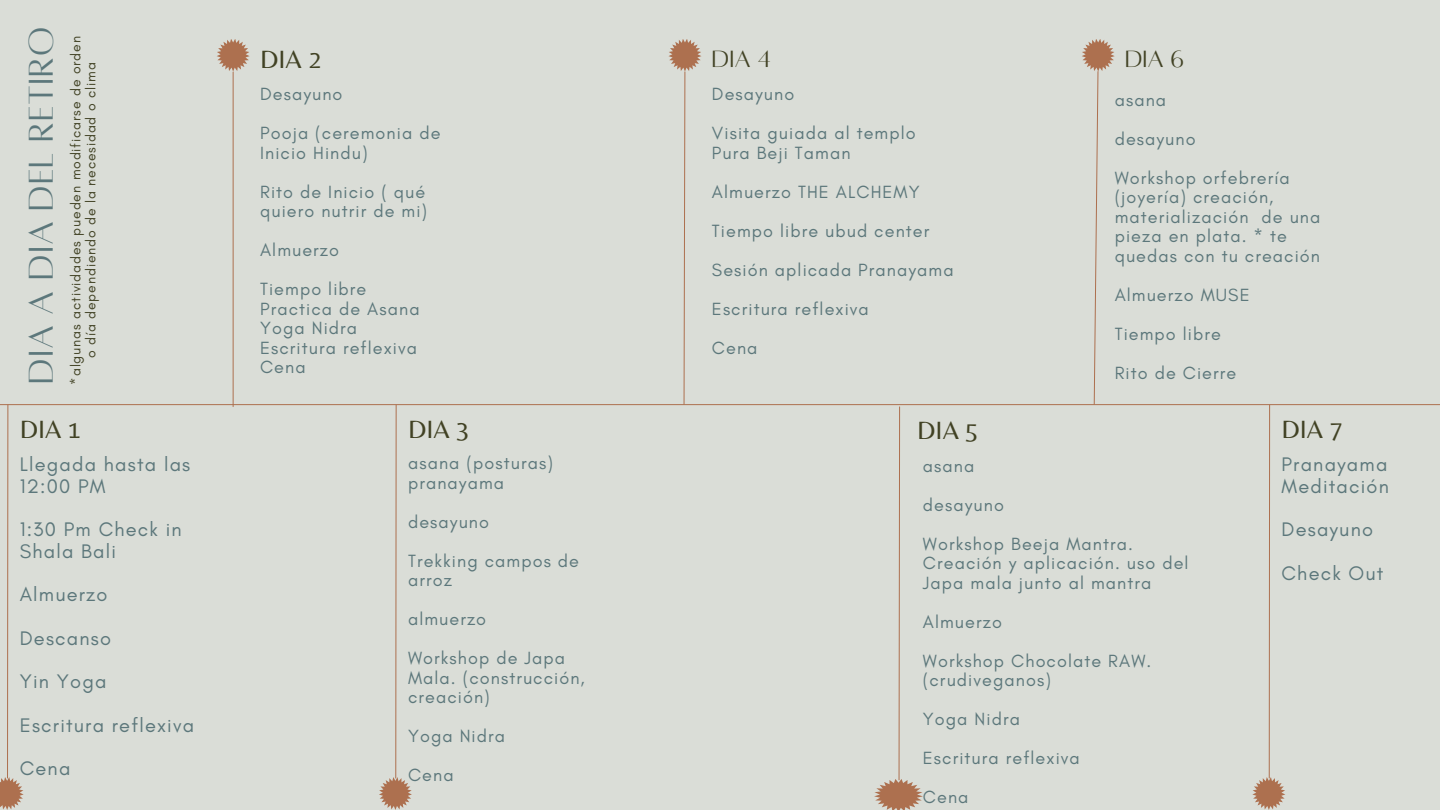
<style>
.page{position:relative;width:1440px;height:810px;background:#daddd7}
.page>*{position:absolute;margin:0;border:0;box-sizing:border-box;transform-origin:0 0}
.t1{font:38px "Alta regular";letter-spacing:.015em;color:#5c777b}
.t2{font:26px "Belleza";color:#414224}
.t3{font:26px "Alta regular";color:#414224}
.t4{font:20px/43.5px "Glacial Indifference";letter-spacing:.06em;color:#5c777b}
.t5{font:18px/39px "Glacial Indifference";letter-spacing:.06em;color:#5c777b}
.t6{font:14px/15px "Glacial Indifference";letter-spacing:.06em;color:#414224;text-align:center}
</style>
<div class="page">
<hr style="left:0;top:404px;width:1440px;height:1px;background:#ad704f">
<hr style="left:233px;top:72px;width:1px;height:335px;background:#ad704f">
<svg style="left:217px;top:39px;width:33px;height:33px"></svg>
<svg style="left:0;top:404px;width:24px;height:406px"></svg>
<svg style="left:668px;top:39px;width:33px;height:366px"></svg>
<svg style="left:1082px;top:39px;width:33px;height:366px"></svg>
<svg style="left:379px;top:404px;width:33px;height:406px"></svg>
<svg style="left:874px;top:406px;width:49px;height:404px"></svg>
<svg style="left:1252px;top:404px;width:33px;height:406px"></svg>
<h1 class="t1" style="left:23px;top:384px;width:358px;rotate:-90deg">DIA A DIA DEL RETIRO</h1>
<p class="t6" style="left:68px;top:385px;width:350px;rotate:-90deg">*algunas actividades pueden modificarse de orden o día dependiendo de la necesidad o clima</p>
<h2 class="t2" style="left:20px;top:413px;width:63px">DIA 1</h2>
<p class="t4" style="left:20px;top:453px;width:172px;line-height:21.8px">Llegada hasta las<br>12:00 PM</p>
<p class="t4" style="left:20px;top:518px;width:163px;line-height:21.8px">1:30 Pm Check in<br>Shala Bali</p>
<p class="t4" style="left:20px;top:573px;width:176px">Almuerzo<br>Descanso<br>Yin Yoga<br>Escritura reflexiva<br>Cena</p>
<h2 class="t2" style="left:260px;top:44px;width:63px">DIA 2</h2>
<p class="t5" style="left:260px;top:74px;width:182px">Desayuno<br>Pooja (ceremonia de</p>
<p class="t5" style="left:260px;top:133px;width:167px">Inicio Hindu)<br>Rito de Inicio ( qué</p>
<p class="t5" style="left:260px;top:191px;width:168px">quiero nutrir de mi)<br>Almuerzo<br>Tiempo libre</p>
<p class="t5" style="left:260px;top:298px;width:161px;line-height:19.5px">Practica de Asana<br>Yoga Nidra<br>Escritura reflexiva<br>Cena</p>
<h2 class="t2" style="left:408px;top:413px;width:63px">DIA 3</h2>
<p class="t5" style="left:408px;top:453px;width:146px;line-height:19.5px">asana (posturas) pranayama</p>
<p class="t5" style="left:408px;top:502px;width:173px">desayuno<br>Trekking campos de</p>
<p class="t5" style="left:408px;top:560px;width:159px">arroz<br>almuerzo<br>Workshop de Japa</p>
<p class="t5" style="left:408px;top:668px;width:178px;line-height:19.5px">Mala. (construcción, creación)</p>
<p class="t5" style="left:408px;top:716px;width:99px">Yoga Nidra<br>Cena</p>
<h2 class="t3" style="left:712px;top:46px;width:60px">DIA 4</h2>
<p class="t5" style="left:712px;top:74px;width:205px">Desayuno<br>Visita guiada al templo</p>
<p class="t5" style="left:712px;top:133px;width:243px">Pura Beji Taman<br>Almuerzo THE ALCHEMY<br>Tiempo libre ubud center<br>Sesión aplicada Pranayama<br>Escritura reflexiva<br>Cena</p>
<h2 class="t2" style="left:917px;top:415px;width:63px">DIA 5</h2>
<h2 class="t3" style="left:1125px;top:46px;width:60px">DIA 6</h2>
<p class="t5" style="left:1115px;top:80px;width:177px">asana<br>desayuno<br>Workshop orfebrería</p>
<p class="t5" style="left:1115px;top:187px;width:207px;line-height:19.5px">(joyería) creación, materialización de una pieza en plata. * te quedas con tu creación</p>
<p class="t5" style="left:1115px;top:275px;width:136px">Almuerzo MUSE<br>Tiempo libre<br>Rito de Cierre</p>
<h2 class="t2" style="left:1282px;top:413px;width:63px">DIA 7</h2>
<p class="t5" style="left:923px;top:446px;width:212px">asana<br>desayuno<br>Workshop Beeja Mantra.</p>
<p class="t5" style="left:923px;top:553px;width:267px;line-height:19.5px">Creación y aplicación. uso del<br>Japa mala junto al mantra</p>
<p class="t5" style="left:923px;top:602px;width:230px">Almuerzo<br>Workshop Chocolate RAW.</p>
<p class="t5" style="left:923px;top:661px;width:158px">(crudiveganos)<br>Yoga Nidra<br>Escritura reflexiva<br>Cena</p>
<p class="t4" style="left:1282px;top:453px;width:109px;line-height:21.8px">Pranayama<br>Meditación</p>
<p class="t4" style="left:1282px;top:507px;width:104px">Desayuno<br>Check Out</p>
</div>
